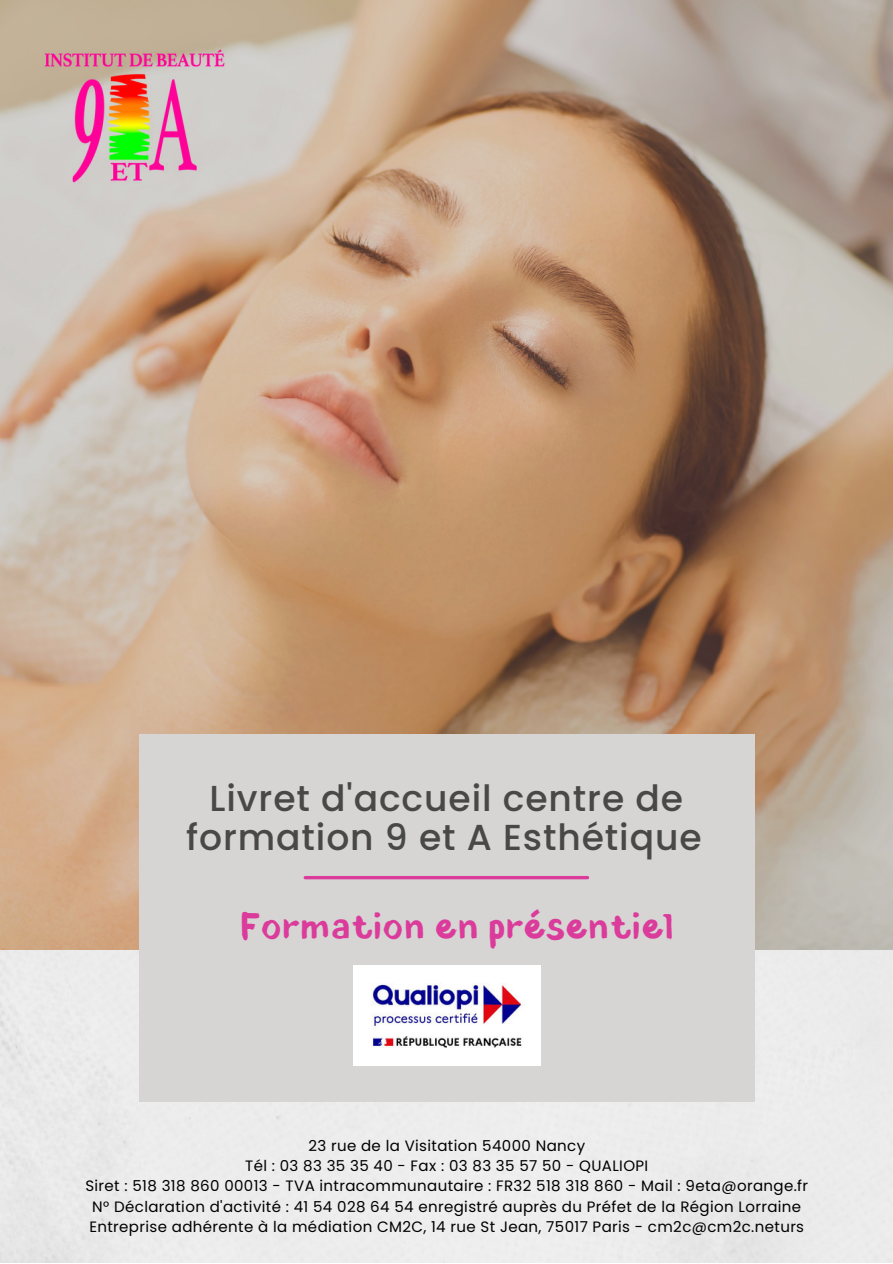
<style>
.page{position:relative;width:893px;height:1264px;background:#fff}
.page>*{position:absolute;margin:0;border:0;box-sizing:border-box;transform-origin:0 0}
.t1{font:500 36.15px/39.3px "Poppins";letter-spacing:.025em;color:#494848;text-align:center}
.t2{font:700 36.15px "Blushes";letter-spacing:.025em;color:#db3b9a}
.t3{font:15px/20.2px "Poppins";letter-spacing:.025em;color:#000;text-align:center}
</style>
<div class="page">
<div style="left:0;top:949px;width:892px;height:313px;background:#ececec"></div>
<img style="left:0;top:0;width:892px;height:949px">
<div style="left:139px;top:734px;width:615px;height:368px;background:#d6d5d4"></div>
<hr style="left:305px;top:876px;width:282px;height:3px;background:#db3b9a">
<img style="left:45px;top:44px;width:180px;height:143px">
<img style="left:353px;top:965px;width:187px;height:100px">
<h1 class="t1" style="left:186px;top:778px;width:517px">Livret d'accueil centre de formation 9 et A Esthétique</h1>
<h1 class="t2" style="left:240px;top:901px;width:436px">Formation en présentiel</h1>
<p class="t3" style="left:85px;top:1135px;width:724px">23 rue de la Visitation 54000 Nancy<br>Tél : 03 83 35 35 40 - Fax : 03 83 35 57 50 - QUALIOPI<br>Siret : 518 318 860 00013 - TVA intracommunautaire : FR32 518 318 860 - Mail : 9eta@orange.fr N° Déclaration d'activité : 41 54 028 64 54 enregistré auprès du Préfet de la Région Lorraine Entreprise adhérente à la médiation CM2C, 14 rue St Jean, 75017 Paris - cm2c@cm2c.neturs</p>
</div>
